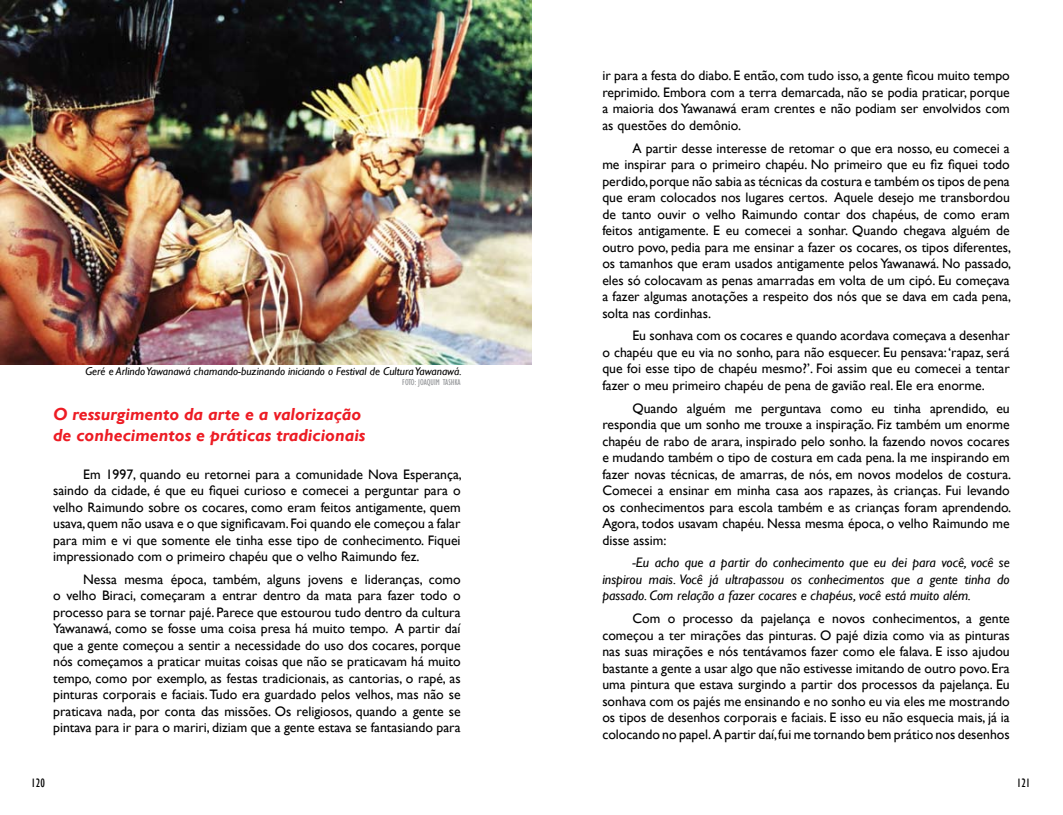
<style>
.page{position:relative;width:1063px;height:815px;background:#fff}
.page>*{position:absolute;margin:0;border:0;box-sizing:border-box;transform-origin:0 0}
.t1{font:italic 700 17.5px/21px "Gill Sans";color:#ed1c24}
.t2{font:13.75px/16.5px "Gill Sans";color:#000;text-align:justify}
.t3{font:italic 13.75px/16.5px "Gill Sans";color:#000;text-align:justify}
.t4{font:condensed 12.5px "Gill Sans";color:#000}
.t5{font:italic 11.25px "Gill Sans";color:#000}
.t6{font:condensed 8.75px "Gill Sans";color:#939598}
</style>
<div class="page">
<img style="left:0;top:0;width:531px;height:365px">
<p class="t5" style="left:85px;top:364px;width:378px">Geré e Arlindo Yawanawá chamando-buzinando iniciando o Festival de Cultura Yawanawá.</p>
<p class="t6" style="left:402px;top:377px;width:60px">FOTO: JOAQUIM TASHKA</p>
<p class="t1" style="left:53px;top:404px;width:314px">O ressurgimento da arte e a valorização de conhecimentos e práticas tradicionais</p>
<p class="t2" style="left:53px;top:466px;width:410px;text-indent:30px">Em 1997, quando eu retornei para a comunidade Nova Esperança, saindo da cidade, é que eu fiquei curioso e comecei a perguntar para o velho Raimundo sobre os cocares, como eram feitos antigamente, quem usava, quem não usava e o que significavam. Foi quando ele começou a falar para mim e vi que somente ele tinha esse tipo de conhecimento. Fiquei impressionado com o primeiro chapéu que o velho Raimundo fez.</p>
<p class="t2" style="left:53px;top:571px;width:409px;text-indent:30px">Nessa mesma época, também, alguns jovens e lideranças, como o velho Biraci, começaram a entrar dentro da mata para fazer todo o processo para se tornar pajé. Parece que estourou tudo dentro da cultura Yawanawá, como se fosse uma coisa presa há muito tempo. A partir daí que a gente começou a sentir a necessidade do uso dos cocares, porque nós começamos a praticar muitas coisas que não se praticavam há muito tempo, como por exemplo, as festas tradicionais, as cantorias, o rapé, as pinturas corporais e faciais. Tudo era guardado pelos velhos, mas não se praticava nada, por conta das missões. Os religiosos, quando a gente se pintava para ir para o mariri, diziam que a gente estava se fantasiando para</p>
<p class="t2" style="left:602px;top:68px;width:409px">ir para a festa do diabo. E então, com tudo isso, a gente ficou muito tempo reprimido. Embora com a terra demarcada, não se podia praticar, porque a maioria dos Yawanawá eram crentes e não podiam ser envolvidos com as questões do demônio.</p>
<p class="t2" style="left:602px;top:140px;width:410px;text-indent:30px">A partir desse interesse de retomar o que era nosso, eu comecei a me inspirar para o primeiro chapéu. No primeiro que eu fiz fiquei todo perdido, porque não sabia as técnicas da costura e também os tipos de pena que eram colocados nos lugares certos. Aquele desejo me transbordou de tanto ouvir o velho Raimundo contar dos chapéus, de como eram feitos antigamente. E eu comecei a sonhar. Quando chegava alguém de outro povo, pedia para me ensinar a fazer os cocares, os tipos diferentes, os tamanhos que eram usados antigamente pelos Yawanawá. No passado, eles só colocavam as penas amarradas em volta de um cipó. Eu começava a fazer algumas anotações a respeito dos nós que se dava em cada pena, solta nas cordinhas.</p>
<p class="t2" style="left:602px;top:328px;width:409px;text-indent:30px">Eu sonhava com os cocares e quando acordava começava a desenhar o chapéu que eu via no sonho, para não esquecer. Eu pensava: ‘rapaz, será que foi esse tipo de chapéu mesmo?’. Foi assim que eu comecei a tentar fazer o meu primeiro chapéu de pena de gavião real. Ele era enorme.</p>
<p class="t2" style="left:602px;top:400px;width:410px;text-indent:30px">Quando alguém me perguntava como eu tinha aprendido, eu respondia que um sonho me trouxe a inspiração. Fiz também um enorme chapéu de rabo de arara, inspirado pelo sonho. Ia fazendo novos cocares e mudando também o tipo de costura em cada pena. Ia me inspirando em fazer novas técnicas, de amarras, de nós, em novos modelos de costura.<br>Comecei a ensinar em minha casa aos rapazes, às crianças. Fui levando os conhecimentos para escola também e as crianças foram aprendendo.<br>Agora, todos usavam chapéu. Nessa mesma época, o velho Raimundo me disse assim:</p>
<p class="t3" style="left:602px;top:555px;width:409px;text-indent:30px">-Eu acho que a partir do conhecimento que eu dei para você, você se inspirou mais. Você já ultrapassou os conhecimentos que a gente tinha do passado. Com relação a fazer cocares e chapéus, você está muito além.</p>
<p class="t2" style="left:602px;top:610px;width:409px;text-indent:30px">Com o processo da pajelança e novos conhecimentos, a gente começou a ter mirações das pinturas. O pajé dizia como via as pinturas nas suas mirações e nós tentávamos fazer como ele falava. E isso ajudou bastante a gente a usar algo que não estivesse imitando de outro povo. Era uma pintura que estava surgindo a partir dos processos da pajelança. Eu sonhava com os pajés me ensinando e no sonho eu via eles me mostrando os tipos de desenhos corporais e faciais. E isso eu não esquecia mais, já ia colocando no papel. A partir daí, fui me tornando bem prático nos desenhos</p>
<p class="t4" style="left:31px;top:776px;width:15px">120</p>
<p class="t4" style="left:1017px;top:776px;width:15px">121</p>
</div>
